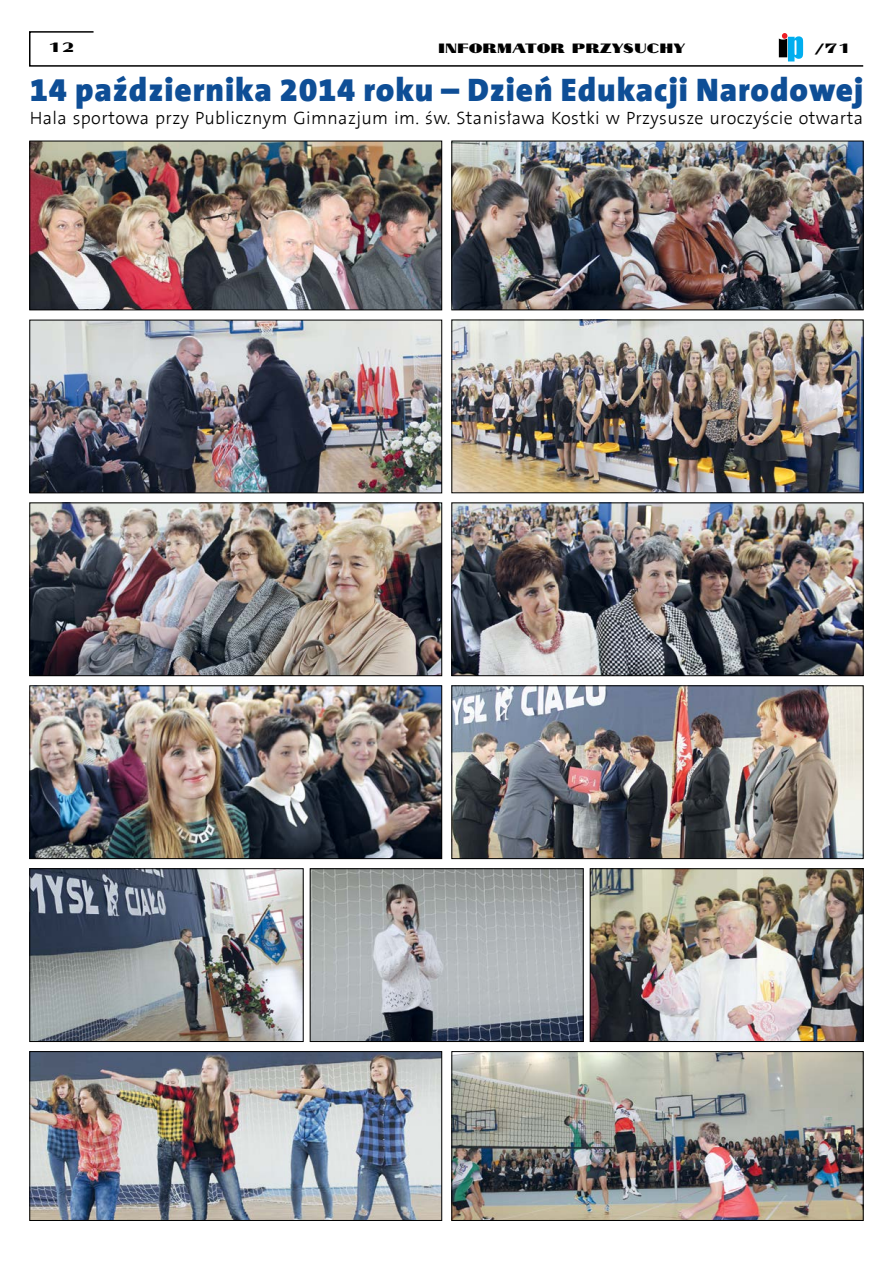
<style>
.page{position:relative;width:893px;height:1263px;background:#fff}
.page>*{position:absolute;margin:0;border:0;box-sizing:border-box;transform-origin:0 0}
.t1{font:900 33px "The Sans CEB9";letter-spacing:.03em;color:#0e4e96}
.t2{font:300 18px "The Sans CEB3";letter-spacing:.02em;color:#000}
.t3{font:13.5px "Cyklop";color:#000}
</style>
<div class="page">
<svg style="left:29px;top:31px;width:835px;height:36px"></svg>
<img style="left:31px;top:143px;width:409px;height:165px">
<div style="left:29px;top:141px;width:413px;height:169px;border:1px solid #000"></div>
<img style="left:453px;top:143px;width:409px;height:165px">
<div style="left:451px;top:141px;width:413px;height:169px;border:1px solid #000"></div>
<img style="left:31px;top:870px;width:271px;height:170px">
<div style="left:29px;top:868px;width:275px;height:174px;border:1px solid #000"></div>
<img style="left:453px;top:322px;width:409px;height:169px">
<div style="left:451px;top:320px;width:413px;height:173px;border:1px solid #000"></div>
<img style="left:31px;top:504px;width:409px;height:170px">
<div style="left:29px;top:502px;width:413px;height:174px;border:1px solid #000"></div>
<img style="left:453px;top:504px;width:409px;height:170px">
<div style="left:451px;top:502px;width:413px;height:174px;border:1px solid #000"></div>
<img style="left:31px;top:687px;width:409px;height:170px">
<div style="left:29px;top:685px;width:413px;height:174px;border:1px solid #000"></div>
<img style="left:453px;top:687px;width:409px;height:170px">
<div style="left:451px;top:685px;width:413px;height:174px;border:1px solid #000"></div>
<img style="left:31px;top:322px;width:409px;height:169px">
<div style="left:29px;top:320px;width:413px;height:173px;border:1px solid #000"></div>
<img style="left:312px;top:870px;width:270px;height:170px">
<div style="left:310px;top:868px;width:274px;height:174px;border:1px solid #000"></div>
<img style="left:592px;top:870px;width:270px;height:170px">
<div style="left:590px;top:868px;width:274px;height:174px;border:1px solid #000"></div>
<img style="left:31px;top:1053px;width:409px;height:166px">
<div style="left:29px;top:1051px;width:413px;height:170px;border:1px solid #000"></div>
<img style="left:453px;top:1053px;width:409px;height:166px">
<div style="left:451px;top:1051px;width:413px;height:170px;border:1px solid #000"></div>
<p class="t3" style="left:48px;top:37px;width:28px">12</p>
<p class="t3" style="left:438px;top:37px;width:249px">INFORMATOR PRZYSUCHY</p>
<p class="t3" style="left:815px;top:37px;width:38px">/71</p>
<h1 class="t1" style="left:30px;top:70px;width:835px">14 października 2014 roku – Dzień Edukacji Narodowej</h1>
<p class="t2" style="left:30px;top:109px;width:835px">Hala sportowa przy Publicznym Gimnazjum im. św. Stanisława Kostki w Przysusze uroczyście otwarta</p>
</div>
